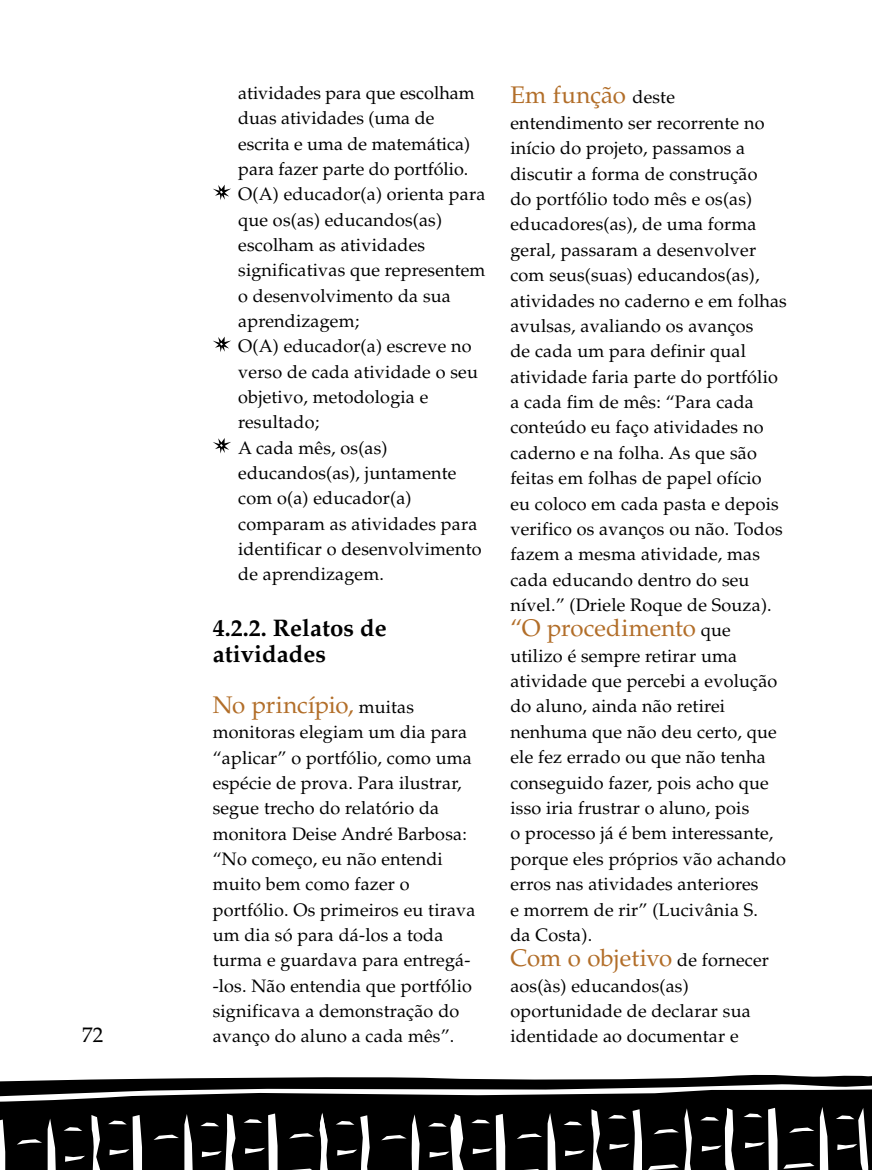
<style>
.page{position:relative;width:872px;height:1170px;background:#fff}
.page>*{position:absolute;margin:0;border:0;box-sizing:border-box;transform-origin:0 0}
.t1{font:24px "Palatino";color:#b26e29}
.t2{font:700 24px/26.7px "Palatino";color:#000}
.t3{font:21px "Palatino";color:#000}
.t4{font:18px/25.3px "Palatino";letter-spacing:.01em;color:#000}
.s1{font-size:18px;color:#000}
</style>
<div class="page">
<svg style="left:0;top:1074px;width:872px;height:10px;fill:#000"></svg>
<svg style="left:0;top:1084px;width:872px;height:86px"></svg>
<svg style="left:213px;top:185px;width:18px;height:15px"></svg>
<svg style="left:213px;top:336px;width:18px;height:16px"></svg>
<svg style="left:213px;top:438px;width:18px;height:15px"></svg>
<p class="t3" style="left:82px;top:1022px;width:22px">72</p>
<p class="t4" style="left:238px;top:80px;width:249px">atividades para que escolham duas atividades (uma de escrita e uma de matemática) para fazer parte do portfólio.<br>O(A) educador(a) orienta para que os(as) educandos(as) escolham as atividades significativas que representem o desenvolvimento da sua aprendizagem;<br>O(A) educador(a) escreve no verso de cada atividade o seu objetivo, metodologia e resultado;<br>A cada mês, os(as) educandos(as), juntamente com o(a) educador(a) comparam as atividades para identificar o desenvolvimento de aprendizagem.</p>
<p class="t2" style="left:213px;top:614px;width:175px">4.2.2. Relatos de atividades</p>
<p class="t1" style="left:213px;top:690px;width:203px">No princípio, <span class="s1">muitas</span></p>
<p class="t4" style="left:213px;top:719px;width:264px">monitoras elegiam um dia para “aplicar” o portfólio, como uma espécie de prova. Para ilustrar, segue trecho do relatório da monitora Deise André Barbosa: “No começo, eu não entendi muito bem como fazer o portfólio. Os primeiros eu tirava um dia só para dá-los a toda turma e guardava para entregá--los. Não entendia que portfólio significava a demonstração do avanço do aluno a cada mês”.</p>
<p class="t1" style="left:510px;top:81px;width:166px">Em função <span class="s1">deste</span></p>
<p class="t4" style="left:510px;top:110px;width:278px">entendimento ser recorrente no início do projeto, passamos a discutir a forma de construção<br>do portfólio todo mês e os(as) educadores(as), de uma forma geral, passaram a desenvolver com seus(suas) educandos(as), atividades no caderno e em folhas avulsas, avaliando os avanços<br>de cada um para definir qual atividade faria parte do portfólio a cada fim de mês: “Para cada conteúdo eu faço atividades no caderno e na folha. As que são feitas em folhas de papel ofício<br>eu coloco em cada pasta e depois verifico os avanços ou não. Todos fazem a mesma atividade, mas cada educando dentro do seu nível.” (Driele Roque de Souza).</p>
<p class="t1" style="left:510px;top:614px;width:222px">“O procedimento <span class="s1">que</span></p>
<p class="t4" style="left:510px;top:643px;width:277px">utilizo é sempre retirar uma atividade que percebi a evolução do aluno, ainda não retirei nenhuma que não deu certo, que ele fez errado ou que não tenha conseguido fazer, pois acho que isso iria frustrar o aluno, pois<br>o processo já é bem interessante, porque eles próprios vão achando erros nas atividades anteriores<br>e morrem de rir” (Lucivânia S.<br>da Costa).</p>
<p class="t1" style="left:510px;top:943px;width:260px">Com o objetivo <span class="s1">de fornecer</span></p>
<p class="t4" style="left:510px;top:973px;width:242px">aos(às) educandos(as) oportunidade de declarar sua identidade ao documentar e</p>
</div>
